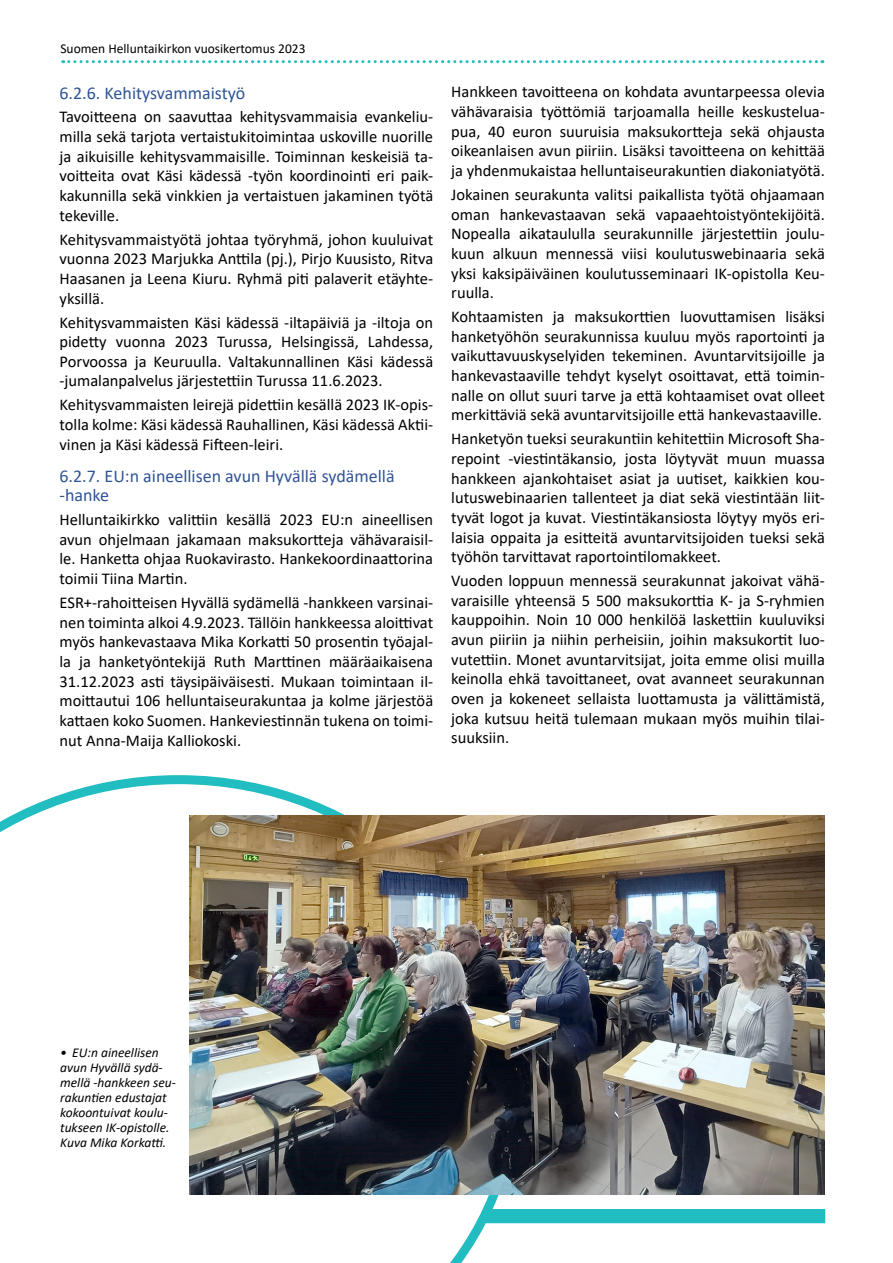
<style>
.page{position:relative;width:893px;height:1263px;background:#fff}
.page>*{position:absolute;margin:0;border:0;box-sizing:border-box;transform-origin:0 0}
.t1{font:18px/19.4px "Calibri";color:#2f5496}
.t2{font:16.5px/19.6px "Calibri";color:#000;text-align:justify}
.t3{font:italic 13.5px/15px "Calibri";color:#000}
.t4{font:13.5px "Calibri";color:#000}
</style>
<div class="page">
<svg style="left:63px;top:60px;width:760px;height:3px"></svg>
<div style="left:60px;top:1210px;width:764px;height:12px;background:#21bdc1"></div>
<div style="left:59px;top:1209px;width:766px;height:14px;border:2px solid #21bdc1"></div>
<svg style="left:0;top:775px;width:519px;height:488px"></svg>
<img style="left:189px;top:815px;width:636px;height:379px">
<p class="t4" style="left:60px;top:39px;width:247px">Suomen Helluntaikirkon vuosikertomus 2023</p>
<p class="t1" style="left:60px;top:82px;width:187px">6.2.6. Kehitysvammaistyö</p>
<p class="t2" style="left:60px;top:107px;width:375px">Tavoitteena on saavuttaa kehitysvammaisia evankeliu&shy;milla sekä tarjota vertaistukitoimintaa uskoville nuorille ja aikuisille kehitysvammaisille. Toiminnan keskeisiä ta&shy;voitteita ovat Käsi kädessä -työn koordinointi eri paik&shy;kakunnilla sekä vinkkien ja vertaistuen jakaminen työtä tekeville.</p>
<p class="t2" style="left:60px;top:229px;width:375px">Kehitysvammaistyötä johtaa työryhmä, johon kuuluivat vuonna 2023 Marjukka Anttila (pj.), Pirjo Kuusisto, Ritva Haasanen ja Leena Kiuru. Ryhmä piti palaverit etäyhte&shy;yksillä.</p>
<p class="t2" style="left:60px;top:312px;width:375px">Kehitysvammaisten Käsi kädessä -iltapäiviä ja -iltoja on pidetty vuonna 2023 Turussa, Helsingissä, Lahdessa, Porvoossa ja Keuruulla. Valtakunnallinen Käsi kädessä -jumalanpalvelus järjestettiin Turussa 11.6.2023.</p>
<p class="t2" style="left:60px;top:395px;width:375px">Kehitysvammaisten leirejä pidettiin kesällä 2023 IK-opis&shy;tolla kolme: Käsi kädessä Rauhallinen, Käsi kädessä Aktii&shy;vinen ja Käsi kädessä Fifteen-leiri.</p>
<p class="t1" style="left:60px;top:466px;width:337px">6.2.7. EU:n aineellisen avun Hyvällä sydämellä -hanke</p>
<p class="t2" style="left:60px;top:509px;width:375px">Helluntaikirkko valittiin kesällä 2023 EU:n aineellisen avun ohjelmaan jakamaan maksukortteja vähävaraisil&shy;le. Hanketta ohjaa Ruokavirasto. Hankekoordinaattorina toimii Tiina Martin.</p>
<p class="t2" style="left:60px;top:592px;width:375px">ESR+-rahoitteisen Hyvällä sydämellä -hankkeen varsinai&shy;nen toiminta alkoi 4.9.2023. Tällöin hankkeessa aloittivat myös hankevastaava Mika Korkatti 50 prosentin työajal&shy;la ja hanketyöntekijä Ruth Marttinen määräaikaisena 31.12.2023 asti täysipäiväisesti. Mukaan toimintaan il&shy;moittautui 106 helluntaiseurakuntaa ja kolme järjestöä kattaen koko Suomen. Hankeviestinnän tukena on toimi&shy;nut Anna-Maija Kalliokoski.</p>
<p class="t2" style="left:451px;top:82px;width:375px">Hankkeen tavoitteena on kohdata avuntarpeessa olevia vähävaraisia työttömiä tarjoamalla heille keskustelua&shy;pua, 40 euron suuruisia maksukortteja sekä ohjausta oikeanlaisen avun piiriin. Lisäksi tavoitteena on kehittää ja yhdenmukaistaa helluntaiseurakuntien diakoniatyötä.</p>
<p class="t2" style="left:451px;top:184px;width:375px">Jokainen seurakunta valitsi paikallista työtä ohjaamaan oman hankevastaavan sekä vapaaehtoistyöntekijöitä.<br>Nopealla aikataululla seurakunnille järjestettiin joulu&shy;kuun alkuun mennessä viisi koulutuswebinaaria sekä yksi kaksipäiväinen koulutusseminaari IK-opistolla Keu&shy;ruulla.</p>
<p class="t2" style="left:451px;top:306px;width:375px">Kohtaamisten ja maksukorttien luovuttamisen lisäksi hanketyöhön seurakunnissa kuuluu myös raportointi ja vaikuttavuuskyselyiden tekeminen. Avuntarvitsijoille ja hankevastaaville tehdyt kyselyt osoittavat, että toimin&shy;nalle on ollut suuri tarve ja että kohtaamiset ovat olleet merkittäviä sekä avuntarvitsijoille että hankevastaaville.</p>
<p class="t2" style="left:451px;top:429px;width:375px">Hanketyön tueksi seurakuntiin kehitettiin Microsoft Sha&shy;repoint -viestintäkansio, josta löytyvät muun muassa hankkeen ajankohtaiset asiat ja uutiset, kaikkien kou&shy;lutuswebinaarien tallenteet ja diat sekä viestintään liit&shy;tyvät logot ja kuvat. Viestintäkansiosta löytyy myös eri&shy;laisia oppaita ja esitteitä avuntarvitsijoiden tueksi sekä työhön tarvittavat raportointilomakkeet.</p>
<p class="t2" style="left:451px;top:570px;width:375px">Vuoden loppuun mennessä seurakunnat jakoivat vähä&shy;varaisille yhteensä 5 500 maksukorttia K- ja S-ryhmien kauppoihin. Noin 10 000 henkilöä laskettiin kuuluviksi avun piiriin ja niihin perheisiin, joihin maksukortit luo&shy;vutettiin. Monet avuntarvitsijat, joita emme olisi muilla keinolla ehkä tavoittaneet, ovat avanneet seurakunnan oven ja kokeneet sellaista luottamusta ja välittämistä, joka kutsuu heitä tulemaan mukaan myös muihin tilai&shy;suuksiin.</p>
<p class="t3" style="left:60px;top:1045px;width:117px">• EU:n aineellisen avun Hyvällä sydä&shy;mellä -hankkeen seu&shy;rakuntien edustajat kokoontuivat koulu&shy;tukseen IK-opistolle.<br>Kuva Mika Korkatti.</p>
</div>
